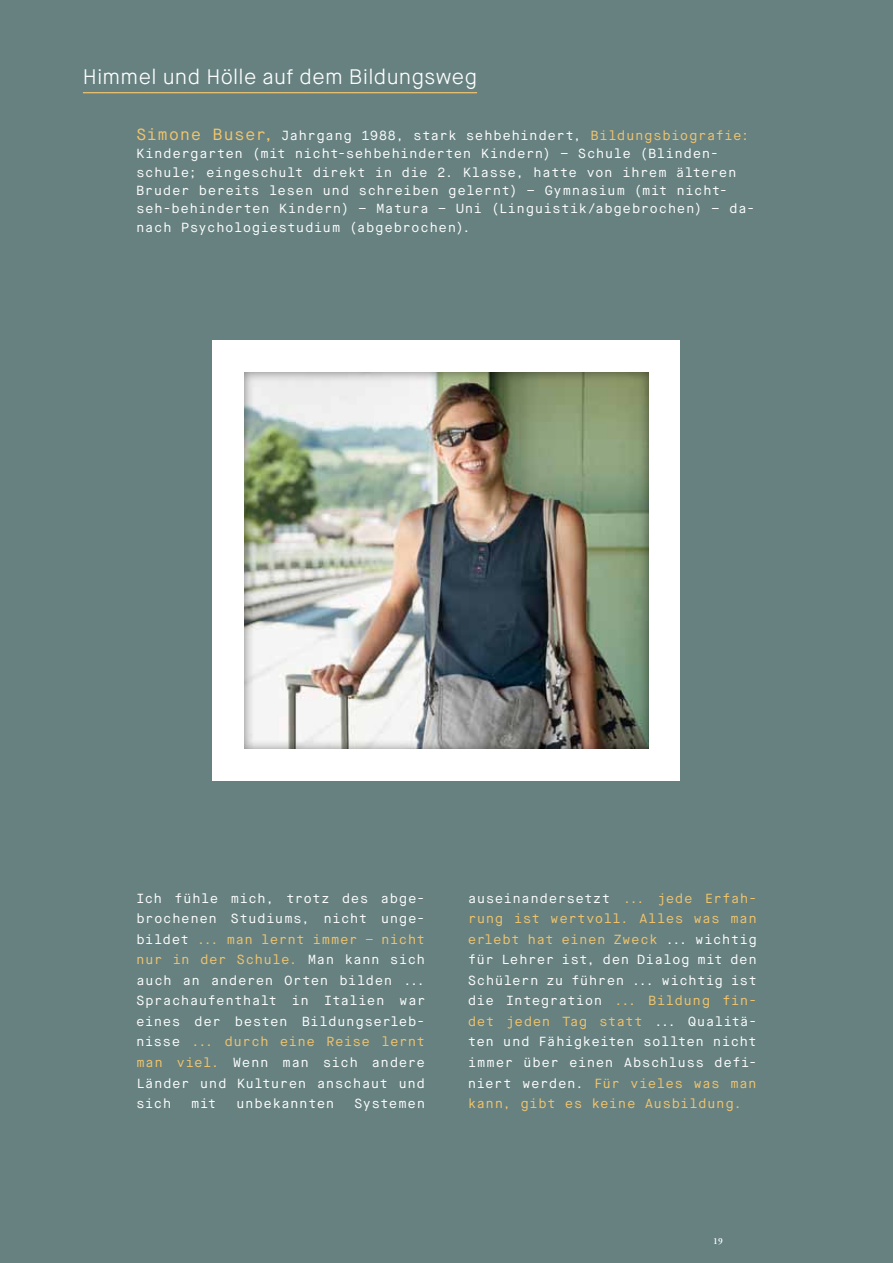
<style>
.page{position:relative;width:893px;height:1263px;background:#678181}
.page>*{position:absolute;margin:0;border:0;box-sizing:border-box;transform-origin:0 0}
.t1{font:300 21px "Maison Neue";letter-spacing:.015em;color:#fff}
.t2{font:13.2px/20.5px "Maison Neue Mono";letter-spacing:.03em;color:#fff;text-align:justify}
.t3{font:600 9.3px "Adobe Garamond";color:#fff}
.s1{font-size:16.2px;color:#f3c56b}
.s2{color:#f3c56b}
</style>
<div class="page">
<div style="left:213px;top:340px;width:467px;height:441px;background:#fff"></div>
<div style="left:243px;top:370px;width:406px;height:379px;background:#000;opacity:.48"></div>
<hr style="left:83px;top:92px;width:394px;height:1px;background:#f3c56b">
<h1 class="t1" style="left:83px;top:64px;width:396px">Himmel und Hölle auf dem Bildungsweg</h1>
<p class="t2" style="left:136px;top:127px;width:620px;line-height:18.3px;text-align:left"><span class="s1">Simone Buser,</span> Jahrgang 1988, stark sehbehindert, <span class="s2">Bildungsbiografie:<br></span>Kindergarten (mit nicht-sehbehinderten Kindern) – Schule (Blinden&shy;schule; eingeschult direkt in die 2. Klasse, hatte von ihrem älteren Bruder bereits lesen und schreiben gelernt) – Gymnasium (mit nicht&shy;seh-behinderten Kindern) – Matura – Uni (Linguistik/abgebrochen) – da&shy;nach Psychologiestudium (abgebrochen).</p>
<p class="t2" style="left:136px;top:888px;width:291px">Ich fühle mich, trotz des abge&shy;brochenen Studiums, nicht unge&shy;bildet <span class="s2">... man lernt immer – nicht nur in der Schule.</span> Man kann sich auch an anderen Orten bilden ...<br>Sprachaufenthalt in Italien war eines der besten Bildungserleb&shy;nisse <span class="s2">... durch eine Reise lernt man viel.</span> Wenn man sich andere Länder und Kulturen anschaut und sich</p>
<p class="t2" style="left:191px;top:1093px;width:27px">mit</p>
<p class="t2" style="left:236px;top:1093px;width:100px">unbekannten</p>
<p class="t2" style="left:354px;top:1093px;width:73px">Systemen</p>
<p class="t2" style="left:468px;top:888px;width:291px">auseinandersetzt <span class="s2">... jede Erfah&shy;rung ist wertvoll. Alles was man erlebt hat einen Zweck</span> ... wichtig für Lehrer ist, den Dialog mit den Schülern zu führen ... wichtig ist die Integration <span class="s2">... Bildung fin&shy;det jeden Tag statt</span> ... Qualitä&shy;ten und Fähigkeiten sollten nicht immer über einen Abschluss defi&shy;niert werden. <span class="s2">Für vieles was man kann, gibt es keine Ausbildung.</span></p>
<p class="t3" style="left:713px;top:1236px;width:11px">19</p>
</div>
